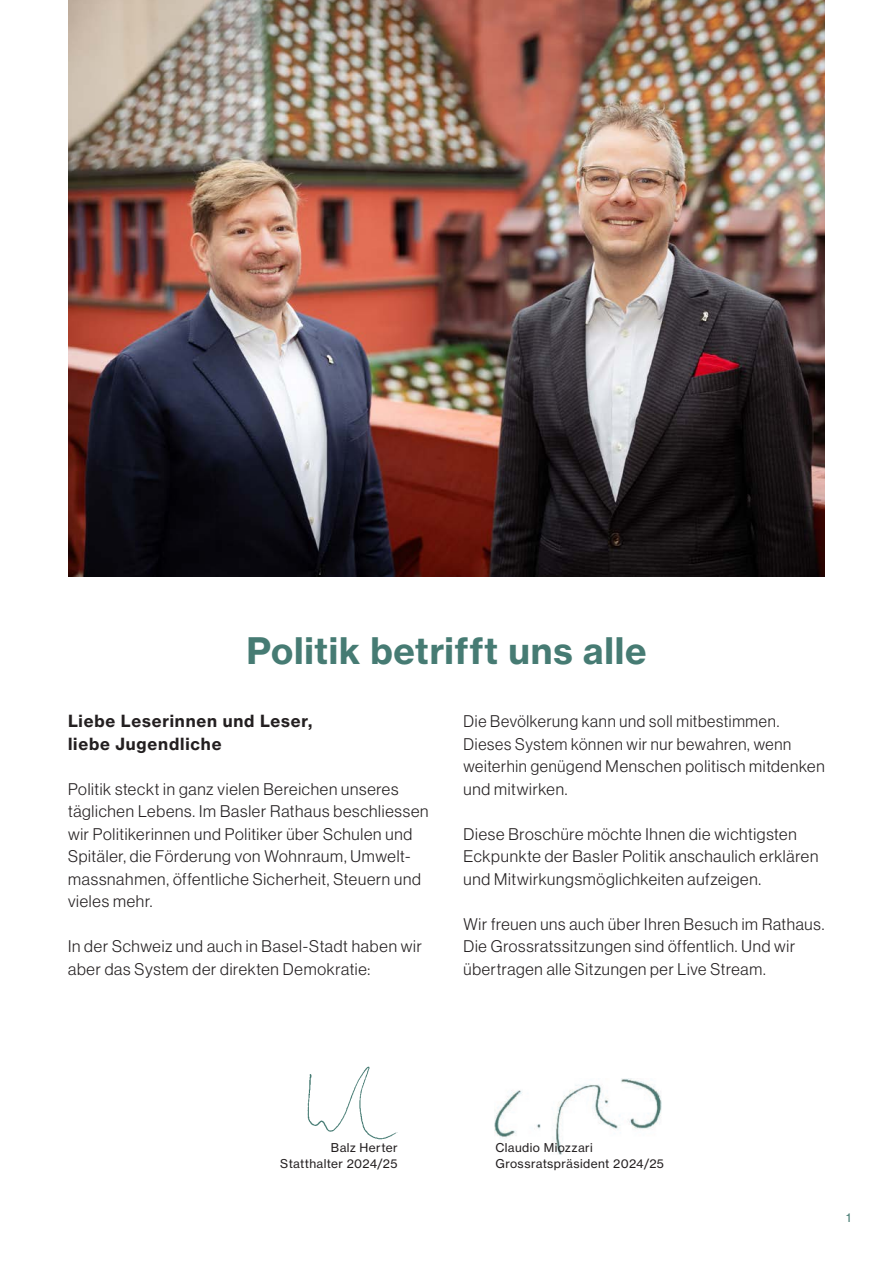
<style>
.page{position:relative;width:893px;height:1263px;background:#fff}
.page>*{position:absolute;margin:0;border:0;box-sizing:border-box;transform-origin:0 0}
.t1{font:36px "N Haas Grotesk TX Pro 75 Bd";letter-spacing:.02em;color:#467b73}
.t2{font:16.5px/22.5px "N Haas Grotesk DS Pro 45 Lt";letter-spacing:.045em;color:#231f20}
.t3{font:16.5px/22.5px "N Haas Grotesk TX Pro 75 Bd";letter-spacing:.05em;color:#231f20}
.t4{font:12px/16.5px "N Haas Grotesk TX Pro 55 Rg";letter-spacing:.03em;color:#231f20;text-align:right}
.t5{font:12px "N Haas Grotesk TX Pro 55 Rg";color:#467b73}
</style>
<div class="page">
<img style="left:68px;top:0;width:757px;height:576px">
<img style="left:494px;top:1079px;width:168px;height:75px">
<img style="left:307px;top:1067px;width:91px;height:72px">
<h1 class="t1" style="left:246px;top:628px;width:401px">Politik betrifft uns alle</h1>
<p class="t3" style="left:68px;top:710px;width:246px">Liebe Leserinnen und Leser, liebe Jugendliche</p>
<p class="t2" style="left:68px;top:778px;width:362px">Politik steckt in ganz vielen Bereichen unseres täglichen Lebens. Im Basler Rathaus beschliessen wir Politikerinnen und Politiker über Schulen und Spitäler, die Förderung von Wohnraum, Umwelt&shy;massnahmen, öffentliche Sicherheit, Steuern und vieles mehr.</p>
<p class="t2" style="left:68px;top:935px;width:355px">In der Schweiz und auch in Basel-Stadt haben wir aber das System der direkten Demokratie:</p>
<p class="t2" style="left:463px;top:710px;width:363px">Die Bevölkerung kann und soll mitbestimmen.<br>Dieses System können wir nur bewahren, wenn weiterhin genügend Menschen politisch mitdenken und mitwirken.</p>
<p class="t2" style="left:463px;top:823px;width:356px">Diese Broschüre möchte Ihnen die wichtigsten<br>Eckpunkte der Basler Politik anschaulich erklären und Mitwirkungsmöglichkeiten aufzeigen.</p>
<p class="t2" style="left:463px;top:913px;width:362px">Wir freuen uns auch über Ihren Besuch im Rathaus.<br>Die Grossratssitzungen sind öffentlich. Und wir übertragen alle Sitzungen per Live Stream.</p>
<p class="t4" style="left:280px;top:1139px;width:119px">Balz Herter<br>Statthalter 2024/25</p>
<p class="t4" style="left:495px;top:1139px;width:170px;text-align:left">Claudio Miozzari<br>Grossratspräsident 2024/25</p>
<p class="t5" style="left:846px;top:1210px;width:6px">1</p>
</div>
